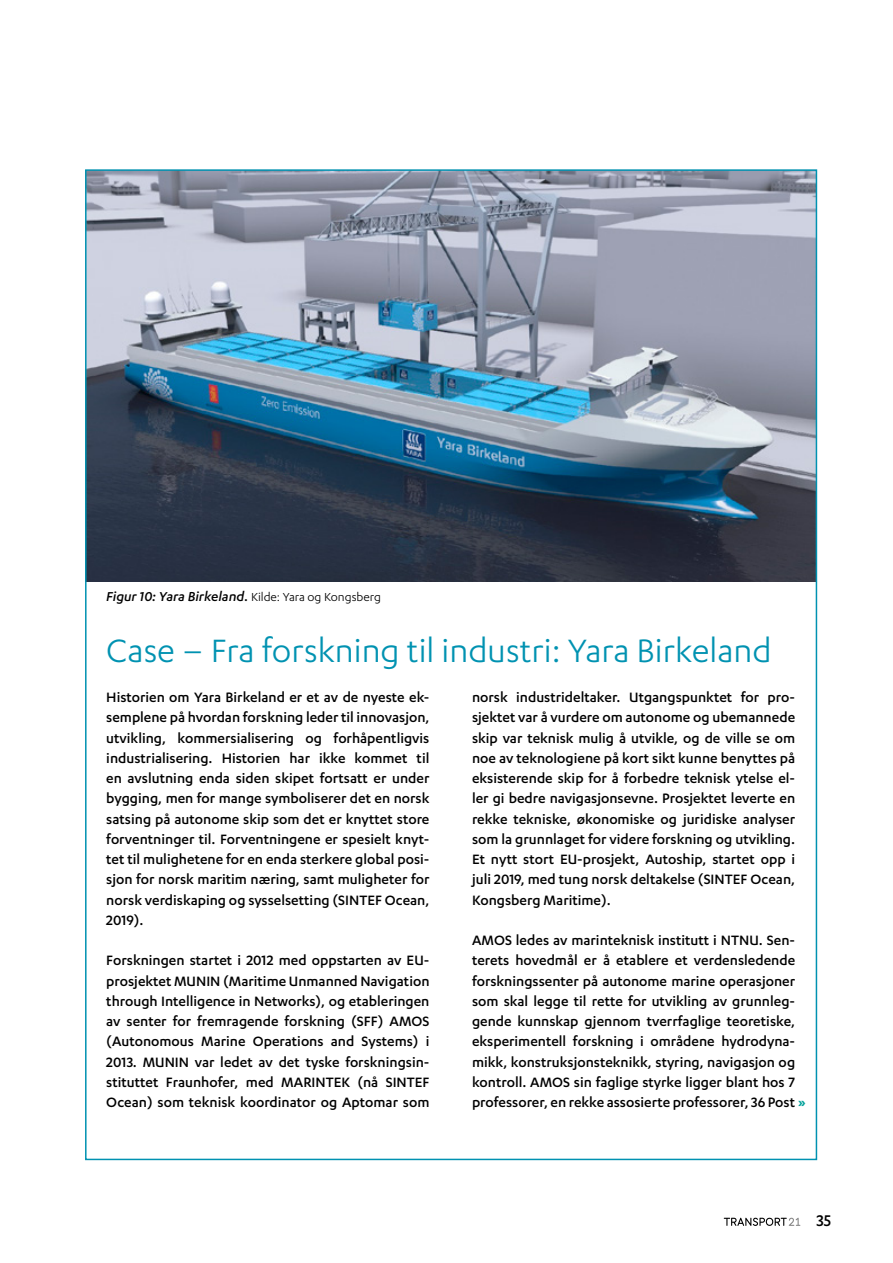
<style>
.page{position:relative;width:893px;height:1263px;background:#fff}
.page>*{position:absolute;margin:0;border:0;box-sizing:border-box;transform-origin:0 0}
.Casetittel{font:37.5px "Karbon";color:#0092b1}
.t1{font:500 18px "Karbon";color:#000}
.case_tekst{font:500 15.75px/20.2px "Karbon";color:#000;text-align:justify}
.Bildetekst{font:italic 500 15px "Karbon";color:#000}
.s1{font-weight:400;font-style:normal;font-size:13.5px}
.s2{font-weight:600;font-size:16.5px;color:#00a19a}
</style>
<div class="page">
<img style="left:88px;top:172px;width:726px;height:409px">
<svg style="left:724px;top:1218px;width:76px;height:8px"></svg>
<p class="Bildetekst" style="left:106px;top:588px;width:276px">Figur 10: Yara Birkeland. <span class="s1">Kilde: Yara og Kongsberg</span></p>
<p class="Casetittel" style="left:106px;top:630px;width:667px">Case – Fra forskning til industri: Yara Birkeland</p>
<p class="case_tekst" style="left:106px;top:687px;width:325px">Historien om Yara Birkeland er et av de nyeste ek&shy;semplene på hvordan forskning leder til innovasjon, utvikling, kommersialisering og forhåpentligvis industrialisering. Historien har ikke kommet til en avslutning enda siden skipet fortsatt er under bygging, men for mange symboliserer det en norsk satsing på autonome skip som det er knyttet store forventninger til. Forventningene er spesielt knyt&shy;tet til mulighetene for en enda sterkere global posi&shy;sjon for norsk maritim næring, samt muligheter for norsk verdiskaping og sysselsetting (SINTEF Ocean, 2019).</p>
<p class="case_tekst" style="left:106px;top:950px;width:325px">Forskningen startet i 2012 med oppstarten av EU&shy;prosjektet MUNIN (Maritime Unmanned Navigation through Intelligence in Networks), og etableringen av senter for fremragende forskning (SFF) AMOS (Autonomous Marine Operations and Systems) i 2013. MUNIN var ledet av det tyske forskningsin&shy;stituttet Fraunhofer, med MARINTEK (nå SINTEF Ocean) som teknisk koordinator og Aptomar som</p>
<p class="case_tekst" style="left:472px;top:687px;width:325px">norsk industrideltaker. Utgangspunktet for pro&shy;sjektet var å vurdere om autonome og ubemannede skip var teknisk mulig å utvikle, og de ville se om noe av teknologiene på kort sikt kunne benyttes på eksisterende skip for å forbedre teknisk ytelse el&shy;ler gi bedre navigasjonsevne. Prosjektet leverte en rekke tekniske, økonomiske og juridiske analyser som la grunnlaget for videre forskning og utvikling.<br>Et nytt stort EU-prosjekt, Autoship, startet opp i juli 2019, med tung norsk deltakelse (SINTEF Ocean, Kongsberg Maritime).</p>
<p class="case_tekst" style="left:472px;top:930px;width:335px;text-align:left">AMOS ledes av marinteknisk institutt i NTNU. Sen&shy;terets hovedmål er å etablere et verdensledende forskningssenter på autonome marine operasjoner som skal legge til rette for utvikling av grunnleg&shy;gende kunnskap gjennom tverrfaglige teoretiske, eksperimentell forskning i områdene hydrodyna&shy;mikk, konstruksjonsteknikk, styring, navigasjon og kontroll. AMOS sin faglige styrke ligger blant hos 7 professorer, en rekke assosierte professorer, 36 Post <span class="s2">»</span></p>
<p class="t1" style="left:816px;top:1210px;width:16px">35</p>
</div>
